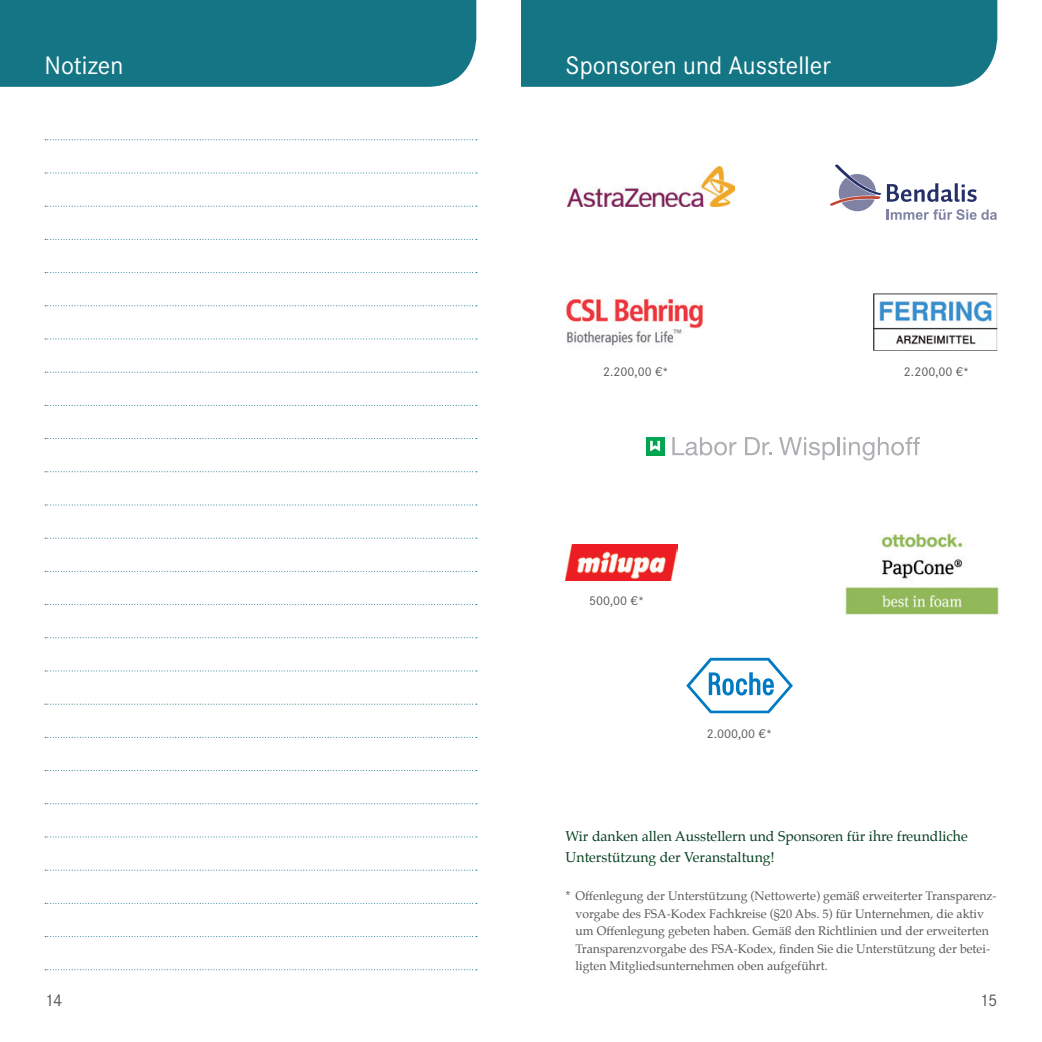
<style>
.page{position:relative;width:1042px;height:1042px;background:#fff}
.page>*{position:absolute;margin:0;border:0;box-sizing:border-box;transform-origin:0 0}
.t1{font:26.25px "Corporate S";color:#fff}
.t2{font:17.5px "Corporate S";color:#57585a}
.t3{font:14px/21px "Palatino";color:#053f1d}
.t4{font:13.12px "Corporate S";color:#57585a}
.t5{font:12.25px/17.5px "Palatino";color:#57585a}
</style>
<div class="page">
<div style="left:0;top:0;width:476px;height:87px;background:#147684"></div>
<svg style="left:45px;top:139px;width:432px;height:1px"></svg>
<svg style="left:45px;top:173px;width:432px;height:1px"></svg>
<svg style="left:45px;top:206px;width:432px;height:1px"></svg>
<svg style="left:45px;top:239px;width:432px;height:1px"></svg>
<svg style="left:45px;top:272px;width:432px;height:1px"></svg>
<svg style="left:45px;top:305px;width:432px;height:1px"></svg>
<svg style="left:45px;top:338px;width:432px;height:1px"></svg>
<svg style="left:45px;top:372px;width:432px;height:1px"></svg>
<svg style="left:45px;top:405px;width:432px;height:1px"></svg>
<svg style="left:45px;top:438px;width:432px;height:1px"></svg>
<svg style="left:45px;top:471px;width:432px;height:1px"></svg>
<svg style="left:45px;top:504px;width:432px;height:1px"></svg>
<svg style="left:45px;top:538px;width:432px;height:1px"></svg>
<svg style="left:45px;top:571px;width:432px;height:1px"></svg>
<svg style="left:45px;top:604px;width:432px;height:1px"></svg>
<svg style="left:45px;top:637px;width:432px;height:1px"></svg>
<svg style="left:45px;top:670px;width:432px;height:1px"></svg>
<svg style="left:45px;top:704px;width:432px;height:1px"></svg>
<svg style="left:45px;top:737px;width:432px;height:1px"></svg>
<svg style="left:45px;top:770px;width:432px;height:1px"></svg>
<svg style="left:45px;top:803px;width:432px;height:1px"></svg>
<svg style="left:45px;top:836px;width:432px;height:1px"></svg>
<svg style="left:45px;top:870px;width:432px;height:1px"></svg>
<svg style="left:45px;top:903px;width:432px;height:1px"></svg>
<svg style="left:45px;top:936px;width:432px;height:1px"></svg>
<svg style="left:45px;top:969px;width:432px;height:1px"></svg>
<div style="left:521px;top:0;width:476px;height:87px;background:#147684"></div>
<img style="left:568px;top:166px;width:167px;height:41px">
<img style="left:566px;top:295px;width:137px;height:51px">
<img style="left:845px;top:533px;width:154px;height:82px">
<img style="left:566px;top:544px;width:111px;height:36px">
<svg style="left:887px;top:183px;width:89px;height:19px"></svg>
<svg style="left:830px;top:165px;width:51px;height:46px"></svg>
<svg style="left:887px;top:209px;width:110px;height:11px"></svg>
<div style="left:646px;top:437px;width:18px;height:18px;background:#00a54f"></div>
<svg style="left:650px;top:441px;width:10px;height:10px"></svg>
<svg style="left:672px;top:437px;width:64px;height:18px"></svg>
<svg style="left:745px;top:437px;width:27px;height:18px"></svg>
<svg style="left:779px;top:437px;width:56px;height:23px"></svg>
<hr style="left:837px;top:437px;width:3px;height:18px;background:#aeafb3">
<svg style="left:843px;top:437px;width:77px;height:23px"></svg>
<img style="left:873px;top:293px;width:124px;height:58px">
<svg style="left:686px;top:658px;width:107px;height:55px"></svg>
<h1 class="t1" style="left:45px;top:50px;width:80px">Notizen</h1>
<h2 class="t2" style="left:45px;top:990px;width:19px">14</h2>
<h1 class="t1" style="left:566px;top:50px;width:267px">Sponsoren und Aussteller</h1>
<p class="t4" style="left:603px;top:364px;width:67px">2.200,00 €*</p>
<p class="t4" style="left:589px;top:593px;width:57px">500,00 €*</p>
<p class="t4" style="left:707px;top:726px;width:67px">2.000,00 €*</p>
<p class="t4" style="left:904px;top:364px;width:67px">2.200,00 €*</p>
<p class="t3" style="left:566px;top:825px;width:403px">Wir danken allen Ausstellern und Sponsoren für ihre freundliche<br>Unterstützung der Veranstaltung!</p>
<p class="t5" style="left:575px;top:887px;width:422px;text-indent:-10px">* Offenlegung der Unterstützung (Nettowerte) gemäß erweiterter Transparenz&shy;vorgabe des FSA-Kodex Fachkreise (§20 Abs. 5) für Unternehmen, die aktiv um Offenlegung gebeten haben. Gemäß den Richtlinien und der erweiterten Transparenzvorgabe des FSA-Kodex, finden Sie die Unterstützung der betei&shy;ligten Mitgliedsunternehmen oben aufgeführt.</p>
<h2 class="t2" style="left:979px;top:990px;width:19px">15</h2>
</div>
